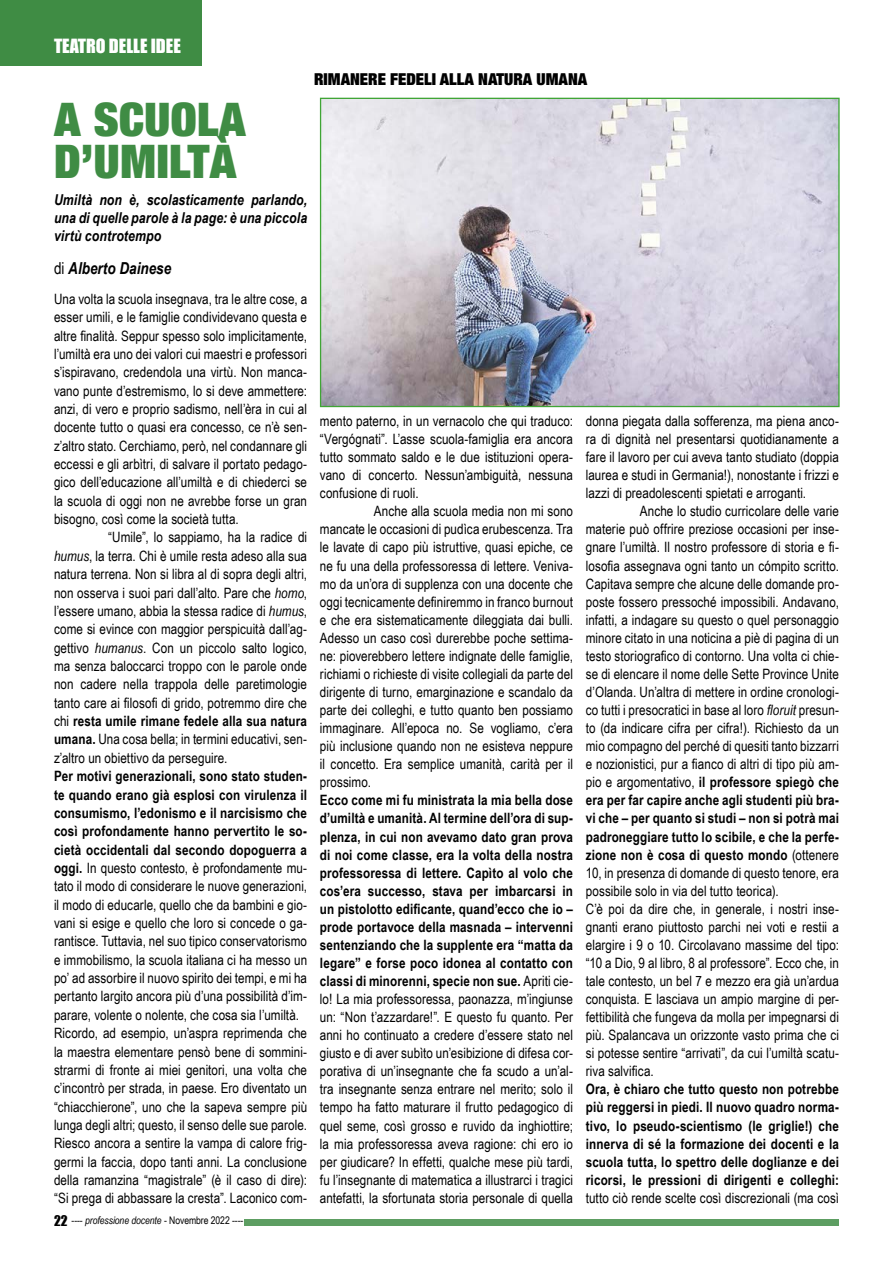
<style>
.page{position:relative;width:893px;height:1263px;background:#fff}
.page>*{position:absolute;margin:0;border:0;box-sizing:border-box;transform-origin:0 0}
.t1{font:900 expanded 46.5px/42px "Helvetica Neue";letter-spacing:.01em;color:#3f8c44}
.t2{font:18px "Impact";color:#fff}
.t3{font:900 expanded 16.5px "Helvetica Neue";color:#000}
.t4{font:italic 700 16.5px "Arial Narrow";color:#000}
.t5{font:italic 700 15px/18px "Arial Narrow";letter-spacing:.005em;color:#000;text-align:justify}
.t6{font:14.25px/18px "Arial Narrow";letter-spacing:.005em;color:#000;text-align:justify}
.t7{font:700 14.25px/18px "Arial Narrow";letter-spacing:.01em;color:#000;text-align:justify}
.t8{font:10.5px "Arial Narrow";letter-spacing:-.005em;color:#000}
.s1{font-weight:400;font-style:normal}
.s2{font-style:italic}
.s3{font-weight:700}
.s4{font-family:"Impact";font-size:13.5px}
.s5{font-weight:400}
</style>
<div class="page">
<div style="left:244px;top:1219px;width:595px;height:6px;background:#5d9e62"></div>
<div style="left:0;top:0;width:201px;height:65px;background:#3f8c44"></div>
<img style="left:322px;top:100px;width:516px;height:305px">
<div style="left:320px;top:98px;width:520px;height:309px;border:1px solid #3fa535"></div>
<p class="t2" style="left:54px;top:32px;width:128px">TEATRO DELLE IDEE</p>
<p class="t1" style="left:54px;top:97px;width:193px">A SCUOLA<br>D’UMILTÀ</p>
<p class="t3" style="left:314px;top:69px;width:275px">RIMANERE FEDELI ALLA NATURA UMANA</p>
<p class="t5" style="left:54px;top:190px;width:255px">Umiltà non è, scolasticamente parlando, una di quelle parole à la page: è una piccola virtù controtempo</p>
<p class="t4" style="left:54px;top:256px;width:119px"><span class="s1">di</span> Alberto Dainese</p>
<p class="t6" style="left:54px;top:289px;width:255px">Una volta la scuola insegnava, tra le altre cose, a esser umili, e le famiglie condividevano questa e altre finalità. Seppur spesso solo implicitamente, l’umiltà era uno dei valori cui maestri e professori s’ispiravano, credendola una virtù. Non manca&shy;vano punte d’estremismo, lo si deve ammettere: anzi, di vero e proprio sadismo, nell’èra in cui al docente tutto o quasi era concesso, ce n’è sen&shy;z’altro stato. Cerchiamo, però, nel condannare gli eccessi e gli arbìtri, di salvare il portato pedago&shy;gico dell’educazione all’umiltà e di chiederci se la scuola di oggi non ne avrebbe forse un gran bisogno, così come la società tutta.</p>
<p class="t6" style="left:54px;top:528px;width:255px;text-indent:54px">“Umile”, lo sappiamo, ha la radice di <span class="s2">humus</span>, la terra. Chi è umile resta adeso alla sua natura terrena. Non si libra al di sopra degli altri, non osserva i suoi pari dall’alto. Pare che <span class="s2">homo</span>, l’essere umano, abbia la stessa radice di <span class="s2">humus</span>, come si evince con maggior perspicuità dall’ag&shy;gettivo <span class="s2">humanus</span>. Con un piccolo salto logico, ma senza baloccarci troppo con le parole onde non cadere nella trappola delle paretimologie tanto care ai filosofi di grido, potremmo dire che chi <span class="s3">resta umile rimane fedele alla sua natura umana.</span> Una cosa bella; in termini educativi, sen&shy;z’altro un obiettivo da perseguire.</p>
<p class="t6" style="left:54px;top:766px;width:255px"><span class="s3">Per motivi generazionali, sono stato studen&shy;te quando erano già esplosi con virulenza il consumismo, l’edonismo e il narcisismo che così profondamente hanno pervertito le so&shy;cietà occidentali dal secondo dopoguerra a oggi.</span> In questo contesto, è profondamente mu&shy;tato il modo di considerare le nuove generazioni, il modo di educarle, quello che da bambini e gio&shy;vani si esige e quello che loro si concede o ga&shy;rantisce. Tuttavia, nel suo tipico conservatorismo e immobilismo, la scuola italiana ci ha messo un po’ ad assorbire il nuovo spirito dei tempi, e mi ha pertanto largito ancora più d’una possibilità d’im&shy;parare, volente o nolente, che cosa sia l’umiltà.</p>
<p class="t6" style="left:54px;top:1023px;width:255px">Ricordo, ad esempio, un’aspra reprimenda che la maestra elementare pensò bene di sommini&shy;strarmi di fronte ai miei genitori, una volta che c’incontrò per strada, in paese. Ero diventato un “chiacchierone”, uno che la sapeva sempre più lunga degli altri; questo, il senso delle sue parole.<br>Riesco ancora a sentire la vampa di calore frig&shy;germi la faccia, dopo tanti anni. La conclusione della ramanzina “magistrale” (è il caso di dire): “Si prega di abbassare la cresta”. Laconico com-</p>
<p class="t8" style="left:54px;top:1213px;width:191px"><span class="s4">22</span> ---- <span class="s2">professione docente</span> - Novembre 2022 ----</p>
<p class="t6" style="left:320px;top:411px;width:255px">mento paterno, in un vernacolo che qui traduco: “Vergógnati”. L’asse scuola-famiglia era ancora tutto sommato saldo e le due istituzioni opera&shy;vano di concerto. Nessun’ambiguità, nessuna confusione di ruoli.</p>
<p class="t6" style="left:320px;top:502px;width:255px;text-indent:54px">Anche alla scuola media non mi sono mancate le occasioni di pudìca erubescenza. Tra le lavate di capo più istruttive, quasi epiche, ce ne fu una della professoressa di lettere. Veniva&shy;mo da un’ora di supplenza con una docente che oggi tecnicamente definiremmo in franco burnout e che era sistematicamente dileggiata dai bulli.<br>Adesso un caso così durerebbe poche settima&shy;ne: pioverebbero lettere indignate delle famiglie, richiami o richieste di visite collegiali da parte del dirigente di turno, emarginazione e scandalo da parte dei colleghi, e tutto quanto ben possiamo immaginare. All’epoca no. Se vogliamo, c’era più inclusione quando non ne esisteva neppure il concetto. Era semplice umanità, carità per il prossimo.</p>
<p class="t6" style="left:320px;top:791px;width:255px"><span class="s3">Ecco come mi fu ministrata la mia bella dose d’umiltà e umanità. Al termine dell’ora di sup&shy;plenza, in cui non avevamo dato gran prova di noi come classe, era la volta della nostra professoressa di lettere. Capìto al volo che cos’era successo, stava per imbarcarsi in un pistolotto edificante, quand’ecco che io – prode portavoce della masnada – intervenni sentenziando che la supplente era “matta da legare” e forse poco idonea al contatto con classi di minorenni, specie non sue.</span> Apriti cie&shy;lo! La mia professoressa, paonazza, m’ingiunse un: “Non t’azzardare!”. E questo fu quanto. Per anni ho continuato a credere d’essere stato nel giusto e di aver subìto un’esibizione di difesa cor&shy;porativa di un’insegnante che fa scudo a un’al&shy;tra insegnante senza entrare nel merito; solo il tempo ha fatto maturare il frutto pedagogico di quel seme, così grosso e ruvido da inghiottire; la mia professoressa aveva ragione: chi ero io per giudicare? In effetti, qualche mese più tardi, fu l’insegnante di matematica a illustrarci i tragici antefatti, la sfortunata storia personale di quella</p>
<p class="t6" style="left:586px;top:411px;width:255px">donna piegata dalla sofferenza, ma piena anco&shy;ra di dignità nel presentarsi quotidianamente a fare il lavoro per cui aveva tanto studiato (doppia laurea e studi in Germania!), nonostante i frizzi e lazzi di preadolescenti spietati e arroganti.</p>
<p class="t6" style="left:586px;top:502px;width:255px;text-indent:54px">Anche lo studio curricolare delle varie materie può offrire preziose occasioni per inse&shy;gnare l’umiltà. Il nostro professore di storia e fi&shy;losofia assegnava ogni tanto un cómpito scritto.<br>Capitava sempre che alcune delle domande pro&shy;poste fossero pressoché impossibili. Andavano, infatti, a indagare su questo o quel personaggio minore citato in una noticina a piè di pagina di un testo storiografico di contorno. Una volta ci chie&shy;se di elencare il nome delle Sette Province Unite d’Olanda. Un’altra di mettere in ordine cronologi&shy;co tutti i presocratici in base al loro <span class="s2">floruit</span> presun&shy;to (da indicare cifra per cifra!). Richiesto da un mio compagno del perché di quesiti tanto bizzarri e nozionistici, pur a fianco di altri di tipo più am&shy;pio e argomentativo, <span class="s3">il professore spiegò che era per far capire anche agli studenti più bra&shy;vi che – per quanto si studi – non si potrà mai padroneggiare tutto lo scibile, e che la perfe&shy;zione non è cosa di questo mondo</span> (ottenere 10, in presenza di domande di questo tenore, era possibile solo in via del tutto teorica).</p>
<p class="t6" style="left:586px;top:899px;width:255px">C’è poi da dire che, in generale, i nostri inse&shy;gnanti erano piuttosto parchi nei voti e restii a elargire i 9 o 10. Circolavano massime del tipo: “10 a Dio, 9 al libro, 8 al professore”. Ecco che, in tale contesto, un bel 7 e mezzo era già un’ardua conquista. E lasciava un ampio margine di per&shy;fettibilità che fungeva da molla per impegnarsi di più. Spalancava un orizzonte vasto prima che ci si potesse sentire “arrivati”, da cui l’umiltà scatu&shy;riva salvifica.</p>
<p class="t7" style="left:586px;top:1080px;width:255px">Ora, è chiaro che tutto questo non potrebbe più reggersi in piedi. Il nuovo quadro norma&shy;tivo, lo pseudo-scientismo (le griglie!) che innerva di sé la formazione dei docenti e la scuola tutta, lo spettro delle doglianze e dei ricorsi, le pressioni di dirigenti e colleghi: <span class="s5">tutto ciò rende scelte così discrezionali (ma così</span></p>
</div>
